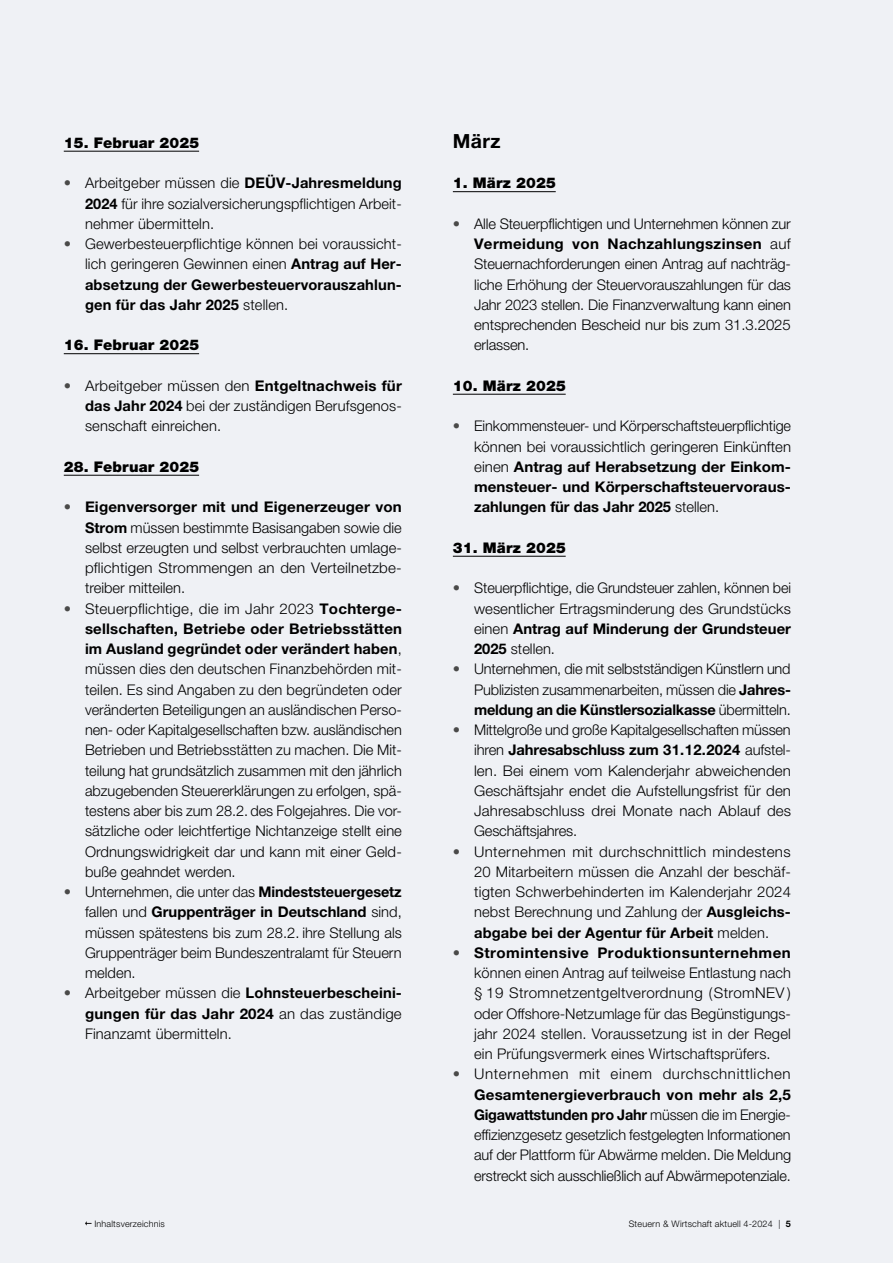
<style>
.page{position:relative;width:893px;height:1263px;background:#eff1f5}
.page>*{position:absolute;margin:0;border:0;box-sizing:border-box;transform-origin:0 0}
.t1{font:700 19.5px "Helvetica Neue LT Pro";color:#000}
.t2{font:300 14.7px/20.2px "Helvetica Neue LT Pro";letter-spacing:.005em;color:#000;text-align:justify}
.t3{font:900 14.7px "Helvetica Neue LT Pro";letter-spacing:.01em;color:#000}
.t4{font:300 9px "Helvetica Neue LT Pro";letter-spacing:.02em;color:#000}
.s1{color:#4a4a49}
.s2{font-weight:700}
</style>
<div class="page">
<hr style="left:64px;top:151px;width:135px;height:1px;background:#000">
<hr style="left:64px;top:353px;width:135px;height:1px;background:#000">
<hr style="left:64px;top:475px;width:135px;height:1px;background:#000">
<hr style="left:453px;top:191px;width:103px;height:1px;background:#000">
<hr style="left:453px;top:394px;width:113px;height:1px;background:#000">
<hr style="left:453px;top:556px;width:113px;height:1px;background:#000">
<svg style="left:85px;top:1221px;width:7px;height:4px"></svg>
<p class="t3" style="left:64px;top:134px;width:137px">15. Februar 2025</p>
<p class="t2" style="left:85px;top:173px;width:318px;text-indent:-21px"><span class="s1">•</span> Arbeitgeber müssen die <span class="s2">DEÜV-Jahresmeldung 2024</span> für ihre sozialversicherungspflichtigen Arbeit&shy;nehmer übermitteln.</p>
<p class="t2" style="left:85px;top:233px;width:318px;text-indent:-21px"><span class="s1">•</span> Gewerbesteuerpflichtige können bei voraussicht&shy;lich geringeren Gewinnen einen <span class="s2">Antrag auf Her&shy;absetzung der Gewerbesteuervorauszahlun&shy;gen für das Jahr 2025</span> stellen.</p>
<p class="t3" style="left:64px;top:336px;width:137px">16. Februar 2025</p>
<p class="t2" style="left:85px;top:375px;width:318px;text-indent:-21px"><span class="s1">•</span> Arbeitgeber müssen den <span class="s2">Entgeltnachweis für das Jahr 2024</span> bei der zuständigen Berufsgenos&shy;senschaft einreichen.</p>
<p class="t3" style="left:64px;top:458px;width:137px">28. Februar 2025</p>
<p class="t2" style="left:85px;top:497px;width:318px;text-align:left;text-indent:-21px"><span class="s1">•</span> <span class="s2">Eigenversorger mit und Eigenerzeuger von Strom</span> müssen bestimmte Basisangaben sowie die selbst erzeugten und selbst verbrauchten umlage&shy;pflichtigen Strommengen an den Verteilnetzbe&shy;treiber mitteilen.</p>
<p class="t2" style="left:85px;top:598px;width:318px;text-indent:-21px"><span class="s1">•</span> Steuerpflichtige, die im Jahr 2023 <span class="s2">Tochterge&shy;sellschaften, Betriebe oder Betriebsstätten im Ausland gegründet oder verändert haben</span>, müssen dies den deutschen Finanzbehörden mit&shy;teilen. Es sind Angaben zu den begründeten oder veränderten Beteiligungen an ausländischen Perso&shy;nen- oder Kapitalgesellschaften bzw. ausländischen Betrieben und Betriebsstätten zu machen. Die Mit&shy;teilung hat grundsätzlich zusammen mit den jährlich abzugebenden Steuererklärungen zu erfolgen, spä&shy;testens aber bis zum 28.2. des Folgejahres. Die vor&shy;sätzliche oder leichtfertige Nichtanzeige stellt eine Ordnungswidrigkeit dar und kann mit einer Geld&shy;buße geahndet werden.</p>
<p class="t2" style="left:85px;top:881px;width:318px;text-indent:-21px"><span class="s1">•</span> Unternehmen, die unter das <span class="s2">Mindeststeuergesetz </span>fallen und <span class="s2">Gruppenträger in Deutschland</span> sind, müssen spätestens bis zum 28.2. ihre Stellung als Gruppenträger beim Bundeszentralamt für Steuern melden.</p>
<p class="t2" style="left:85px;top:983px;width:318px;text-indent:-21px"><span class="s1">•</span> Arbeitgeber müssen die <span class="s2">Lohnsteuerbescheini&shy;gungen für das Jahr 2024</span> an das zuständige Finanzamt übermitteln.</p>
<h1 class="t1" style="left:453px;top:129px;width:49px">März</h1>
<p class="t3" style="left:453px;top:174px;width:105px">1. März 2025</p>
<p class="t2" style="left:474px;top:213px;width:318px;text-indent:-21px"><span class="s1">•</span> Alle Steuerpflichtigen und Unternehmen können zur <span class="s2">Vermeidung von Nachzahlungszinsen</span> auf Steuernachforderungen einen Antrag auf nachträg&shy;liche Erhöhung der Steuervorauszahlungen für das Jahr 2023 stellen. Die Finanzverwaltung kann einen entsprechenden Bescheid nur bis zum 31.3.2025 erlassen.</p>
<p class="t3" style="left:453px;top:377px;width:114px">10. März 2025</p>
<p class="t2" style="left:474px;top:416px;width:318px;text-indent:-21px"><span class="s1">•</span> Einkommensteuer- und Körperschaftsteuerpflichtige können bei voraussichtlich geringeren Einkünften einen <span class="s2">Antrag auf Herabsetzung der Einkom&shy;mensteuer- und Körperschaftsteuervoraus&shy;zahlungen für das Jahr 2025</span> stellen.</p>
<p class="t3" style="left:453px;top:539px;width:114px">31. März 2025</p>
<p class="t2" style="left:474px;top:578px;width:319px;text-indent:-21px"><span class="s1">•</span> Steuerpflichtige, die Grundsteuer zahlen, können bei wesentlicher Ertragsminderung des Grundstücks einen <span class="s2">Antrag auf Minderung der Grundsteuer 2025</span> stellen.</p>
<p class="t2" style="left:474px;top:659px;width:318px;text-indent:-21px"><span class="s1">•</span> Unternehmen, die mit selbstständigen Künstlern und Publizisten zusammenarbeiten, müssen die <span class="s2">Jahres&shy;meldung an die Künstlersozialkasse</span> übermitteln.</p>
<p class="t2" style="left:474px;top:719px;width:318px;text-indent:-21px"><span class="s1">•</span> Mittelgroße und große Kapitalgesellschaften müssen ihren <span class="s2">Jahresabschluss zum 31.12.2024</span> aufstel&shy;len. Bei einem vom Kalenderjahr abweichenden Geschäftsjahr endet die Aufstellungsfrist für den Jahresabschluss drei Monate nach Ablauf des Geschäftsjahres.</p>
<p class="t2" style="left:474px;top:841px;width:318px;text-indent:-21px"><span class="s1">•</span> Unternehmen mit durchschnittlich mindestens 20 Mitarbeitern müssen die Anzahl der beschäf&shy;tigten Schwerbehinderten im Kalenderjahr 2024 nebst Berechnung und Zahlung der <span class="s2">Ausgleichs&shy;abgabe bei der Agentur für Arbeit</span> melden.</p>
<p class="t2" style="left:474px;top:942px;width:318px;text-indent:-21px"><span class="s1">•</span> <span class="s2">Stromintensive Produktionsunternehmen </span>können einen Antrag auf teilweise Entlastung nach § 19 Stromnetzentgeltverordnung (StromNEV ) oder Offshore-Netzumlage für das Begünstigungs&shy;jahr 2024 stellen. Voraussetzung ist in der Regel ein Prüfungsvermerk eines Wirtschaftsprüfers.</p>
<p class="t2" style="left:474px;top:1064px;width:319px;text-indent:-21px"><span class="s1">•</span> Unternehmen mit einem durchschnittlichen <span class="s2">Gesamtenergieverbrauch von mehr als 2,5<br>Gigawattstunden pro Jahr</span> müssen die im Energie&shy;effizienzgesetz gesetzlich festgelegten Informationen auf der Plattform für Abwärme melden. Die Meldung erstreckt sich ausschließlich auf Abwärmepotenziale.</p>
<p class="t4" style="left:94px;top:1218px;width:72px">Inhaltsverzeichnis</p>
<p class="t4" style="left:629px;top:1218px;width:164px">Steuern &amp; Wirtschaft aktuell 4-2024 | <span class="s2">5</span></p>
</div>
